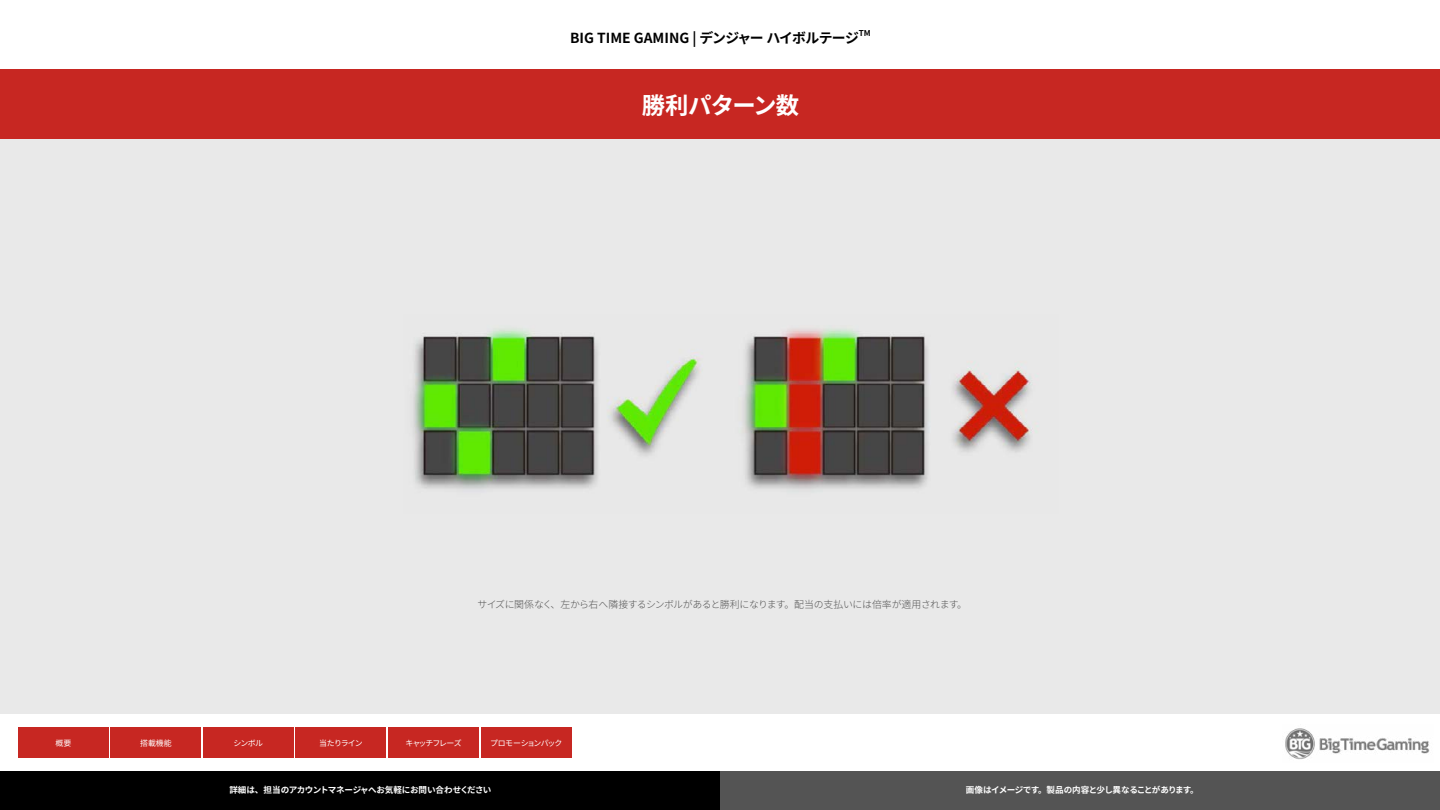
<style>
.page{position:relative;width:1440px;height:810px;background:#fff}
.page>*{position:absolute;margin:0;border:0;box-sizing:border-box;transform-origin:0 0}
.t1{font:700 23.4px "Noto Sans CJ Ktc";letter-spacing:-.035em;color:#fff}
.t2{font:700 13.88px "Noto Sans CJ Ktc";letter-spacing:-.02em;color:#000}
.t3{font:300 9.9px "Noto Sans CJ Ktc";letter-spacing:-.035em;color:#545454}
.t4{font:700 8.55px "Noto Sans CJ Ktc";letter-spacing:-.045em;color:#fff}
.t5{font:700 8.1px "Noto Sans CJ Ktc";color:#000}
.t6{font:7.95px "Noto Sans CJ Ktc";letter-spacing:-.09em;color:#fff}
.t7{font:7.95px "Noto Sans CJ Ktc";letter-spacing:-.125em;color:#fff}
</style>
<div class="page">
<div style="left:0;top:69px;width:1440px;height:645px;background:#e8e8e8"></div>
<div style="left:0;top:69px;width:1440px;height:69px;background:#c72722"></div>
<img style="left:1285px;top:728px;width:145px;height:32px">
<div style="left:0;top:771px;width:720px;height:39px;background:#000"></div>
<div style="left:720px;top:771px;width:720px;height:39px;background:#545454"></div>
<img style="left:413px;top:329px;width:625px;height:160px">
<div style="left:18px;top:728px;width:91px;height:30px;background:#c72722"></div>
<div style="left:111px;top:728px;width:90px;height:30px;background:#c72722"></div>
<div style="left:203px;top:728px;width:90px;height:30px;background:#c72722"></div>
<div style="left:296px;top:728px;width:90px;height:30px;background:#c72722"></div>
<div style="left:388px;top:728px;width:91px;height:30px;background:#c72722"></div>
<div style="left:481px;top:728px;width:90px;height:30px;background:#c72722"></div>
<h2 class="t2" style="left:570px;top:30px;width:290px">BIG TIME GAMING | デンジャー ハイボルテージ</h2>
<p class="t5" style="left:859px;top:29px;width:13px">TM</p>
<h1 class="t1" style="left:642px;top:92px;width:159px">勝利パターン数</h1>
<p class="t3" style="left:478px;top:598px;width:491px">サイズに関係なく、左から右へ隣接するシンボルがあると勝利になります。配当の支払いには倍率が適用されます。</p>
<p class="t6" style="left:56px;top:738px;width:17px">概要</p>
<p class="t6" style="left:140px;top:738px;width:33px">搭載機能</p>
<p class="t6" style="left:233px;top:738px;width:31px">シンボル</p>
<p class="t6" style="left:319px;top:738px;width:45px">当たりライン</p>
<p class="t7" style="left:405px;top:738px;width:58px">キャッチフレーズ</p>
<p class="t6" style="left:490px;top:738px;width:74px">プロモーションパック</p>
<p class="t4" style="left:229px;top:785px;width:264px">詳細は、担当のアカウントマネージャへお気軽にお問い合わせください</p>
<p class="t4" style="left:966px;top:785px;width:235px">画像はイメージです。製品の内容と少し異なることがあります。</p>
</div>
